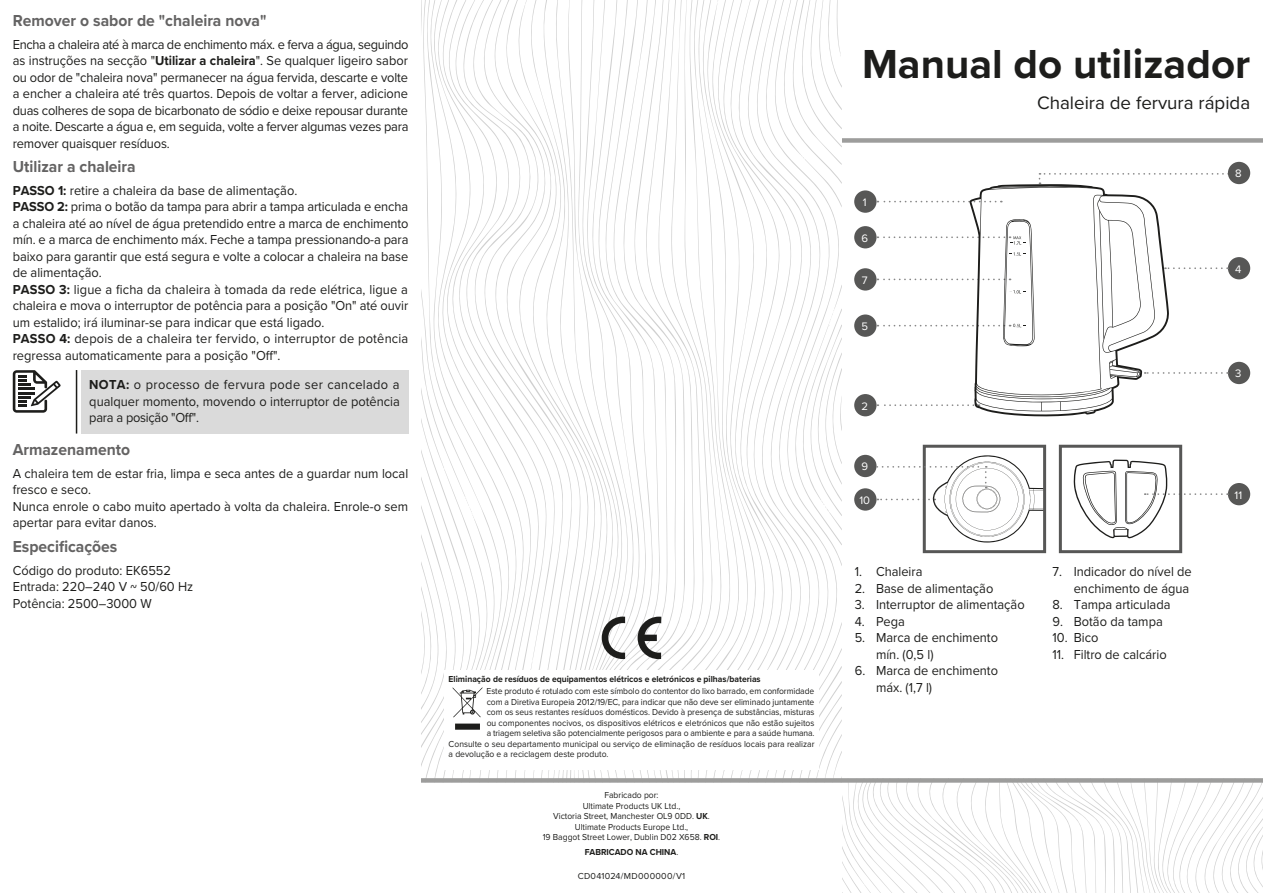
<style>
.page{position:relative;width:1263px;height:893px;background:#fff}
.page>*{position:absolute;margin:0;border:0;box-sizing:border-box;transform-origin:0 0}
.t1{font:700 42px "Proxima Nova";color:#1d1d1b}
.t2{font:18.75px "Proxima Nova";color:#1d1d1b}
.t3{font:700 16.5px "Proxima Nova";color:#646363;scale:.95 1}
.t4{font:13.5px/16.5px "Proxima Nova";color:#1d1d1b;scale:.95 1}
.t5{font:11.25px "Proxima Nova";color:#fff}
.t6{font:9px/10.5px "Proxima Nova";color:#1d1d1b;text-align:center;scale:.95 1}
.t7{font:700 9px "Proxima Nova";color:#1d1d1b;scale:.95 1}
.t8{font:9px "Proxima Nova";letter-spacing:.035em;color:#1d1d1b}
.s1{font-weight:700}
.s2{font-weight:400}
</style>
<div class="page">
<svg style="left:756px;top:0;width:9px;height:622px"></svg>
<svg style="left:423px;top:0;width:26px;height:288px"></svg>
<svg style="left:749px;top:0;width:7px;height:622px"></svg>
<svg style="left:421px;top:0;width:1px;height:30px"></svg>
<svg style="left:730px;top:0;width:19px;height:778px"></svg>
<svg style="left:721px;top:0;width:9px;height:778px"></svg>
<svg style="left:676px;top:0;width:45px;height:778px"></svg>
<svg style="left:449px;top:0;width:106px;height:778px"></svg>
<svg style="left:556px;top:0;width:22px;height:778px"></svg>
<svg style="left:661px;top:0;width:15px;height:778px"></svg>
<svg style="left:766px;top:0;width:76px;height:566px"></svg>
<svg style="left:739px;top:622px;width:524px;height:271px"></svg>
<div style="left:421px;top:778px;width:842px;height:5px;background:#9d9d9c"></div>
<div style="left:81px;top:370px;width:327px;height:64px;background:#dadada"></div>
<hr style="left:76px;top:370px;width:1px;height:64px;background:#1d1d1b">
<svg style="left:13px;top:370px;width:48px;height:43px"></svg>
<div style="left:842px;top:138px;width:421px;height:5px;background:#9d9d9c"></div>
<svg style="left:1039px;top:173px;width:190px;height:11px"></svg>
<div style="left:1228px;top:162px;width:22px;height:22px;background:#575756;border-radius:50%"></div>
<div style="left:1228px;top:362px;width:22px;height:22px;background:#575756;border-radius:50%"></div>
<svg style="left:1169px;top:372px;width:59px;height:2px"></svg>
<div style="left:1228px;top:483px;width:22px;height:22px;background:#575756;border-radius:50%"></div>
<div style="left:1228px;top:257px;width:22px;height:22px;background:#575756;border-radius:50%"></div>
<svg style="left:1169px;top:267px;width:59px;height:2px"></svg>
<div style="left:854px;top:190px;width:22px;height:23px;background:#575756;border-radius:50%"></div>
<svg style="left:877px;top:201px;width:92px;height:1px"></svg>
<div style="left:854px;top:226px;width:22px;height:22px;background:#575756;border-radius:50%"></div>
<div style="left:854px;top:268px;width:22px;height:23px;background:#575756;border-radius:50%"></div>
<div style="left:854px;top:314px;width:22px;height:23px;background:#575756;border-radius:50%"></div>
<div style="left:854px;top:394px;width:22px;height:22px;background:#575756;border-radius:50%"></div>
<svg style="left:877px;top:404px;width:92px;height:2px"></svg>
<div style="left:854px;top:488px;width:22px;height:23px;background:#575756;border-radius:50%"></div>
<svg style="left:1058px;top:444px;width:170px;height:110px"></svg>
<svg style="left:969px;top:184px;width:200px;height:232px"></svg>
<svg style="left:877px;top:219px;width:158px;height:127px"></svg>
<svg style="left:872px;top:444px;width:175px;height:110px"></svg>
<div style="left:854px;top:455px;width:22px;height:22px;background:#575756;border-radius:50%"></div>
<div style="left:444px;top:670px;width:375px;height:100px;background:#fff"></div>
<svg style="left:421px;top:288px;width:81px;height:491px"></svg>
<svg style="left:578px;top:0;width:83px;height:779px"></svg>
<p class="t3" style="left:13px;top:8px;width:269px">Remover o sabor de "chaleira nova"</p>
<p class="t4" style="left:13px;top:35px;width:418px;text-align:justify">Encha a chaleira até à marca de enchimento máx. e ferva a água, seguindo as instruções na secção "<span class="s1">Utilizar a chaleira</span>". Se qualquer ligeiro sabor ou odor de "chaleira nova" permanecer na água fervida, descarte e volte a encher a chaleira até três quartos. Depois de voltar a ferver, adicione duas colheres de sopa de bicarbonato de sódio e deixe repousar durante a noite. Descarte a água e, em seguida, volte a ferver algumas vezes para remover quaisquer resíduos.</p>
<p class="t3" style="left:13px;top:154px;width:131px">Utilizar a chaleira</p>
<p class="t4" style="left:13px;top:182px;width:418px"><span class="s1">PASSO 1:</span> retire a chaleira da base de alimentação.<br><span class="s1">PASSO 2:</span> prima o botão da tampa para abrir a tampa articulada e encha a chaleira até ao nível de água pretendido entre a marca de enchimento mín. e a marca de enchimento máx. Feche a tampa pressionando-a para baixo para garantir que está segura e volte a colocar a chaleira na base de alimentação.<br><span class="s1">PASSO 3:</span> ligue a ficha da chaleira à tomada da rede elétrica, ligue a chaleira e mova o interruptor de potência para a posição "On" até ouvir um estalido; irá iluminar-se para indicar que está ligado.<br><span class="s1">PASSO 4:</span> depois de a chaleira ter fervido, o interruptor de potência regressa automaticamente para a posição "Off".</p>
<p class="t4" style="left:89px;top:376px;width:328px;text-align:justify"><span class="s1">NOTA:</span> o processo de fervura pode ser cancelado a qualquer momento, movendo o interruptor de potência para a posição "Off".</p>
<p class="t3" style="left:13px;top:437px;width:125px">Armazenamento</p>
<p class="t4" style="left:13px;top:465px;width:418px">A chaleira tem de estar fria, limpa e seca antes de a guardar num local fresco e seco.<br>Nunca enrole o cabo muito apertado à volta da chaleira. Enrole-o sem apertar para evitar danos.</p>
<p class="t3" style="left:13px;top:534px;width:112px">Especificações</p>
<p class="t4" style="left:13px;top:561px;width:192px">Código do produto: EK6552<br>Entrada: 220–240 V ~ 50/60 Hz<br>Potência: 2500–3000 W</p>
<p class="t7" style="left:449px;top:672px;width:330px">Eliminação de resíduos de equipamentos elétricos e eletrónicos e pilhas/baterias</p>
<p class="t6" style="left:487px;top:685px;width:346px">Este produto é rotulado com este símbolo do contentor do lixo barrado, em conformidade</p>
<p class="t6" style="left:487px;top:696px;width:346px">com a Diretiva Europeia 2012/19/EC, para indicar que não deve ser eliminado juntamente</p>
<p class="t6" style="left:487px;top:706px;width:347px">com os seus restantes resíduos domésticos. Devido à presença de substâncias, misturas</p>
<p class="t6" style="left:487px;top:717px;width:347px">ou componentes nocivos, os dispositivos elétricos e eletrónicos que não estão sujeitos</p>
<p class="t6" style="left:487px;top:727px;width:347px">a triagem seletiva são potencialmente perigosos para o ambiente e para a saúde humana.</p>
<p class="t6" style="left:449px;top:738px;width:387px">Consulte o seu departamento municipal ou serviço de eliminação de resíduos locais para realizar</p>
<p class="t6" style="left:449px;top:748px;width:170px">a devolução e a reciclagem deste produto.</p>
<p class="t6" style="left:543px;top:789px;width:188px">Fabricado por:<br>Ultimate Products UK Ltd.,<br>Victoria Street, Manchester OL9 0DD. <span class="s1">UK</span>.<br>Ultimate Products Europe Ltd.,<br>19 Baggot Street Lower, Dublin D02 X658. <span class="s1">ROI</span>.</p>
<p class="t7" style="left:585px;top:845px;width:100px">FABRICADO NA CHINA<span class="s2">.</span></p>
<p class="t8" style="left:578px;top:869px;width:109px">CD041024/MD000000/V1</p>
<h1 class="t1" style="left:862px;top:33px;width:390px">Manual do utilizador</h1>
<h2 class="t2" style="left:1037px;top:89px;width:215px">Chaleira de fervura rápida</h2>
<p class="t5" style="left:863px;top:194px;width:5px">1</p>
<p class="t5" style="left:861px;top:230px;width:8px">6</p>
<p class="t5" style="left:862px;top:272px;width:7px">7</p>
<p class="t5" style="left:861px;top:318px;width:8px">5</p>
<p class="t5" style="left:861px;top:397px;width:8px">2</p>
<p class="t5" style="left:861px;top:458px;width:8px">9</p>
<p class="t5" style="left:859px;top:492px;width:12px">10</p>
<p class="t4" style="left:855px;top:563px;width:73px">1. Chaleira</p>
<p class="t4" style="left:855px;top:579px;width:147px">2. Base de alimentação</p>
<p class="t4" style="left:855px;top:596px;width:180px">3. Interruptor de alimentação</p>
<p class="t4" style="left:855px;top:612px;width:54px">4. Pega</p>
<p class="t4" style="left:876px;top:629px;width:130px;text-indent:-21px">5. Marca de enchimento mín. (0,5 l)</p>
<p class="t4" style="left:876px;top:662px;width:130px;text-indent:-21px">6. Marca de enchimento máx. (1,7 l)</p>
<p class="t4" style="left:1052px;top:563px;width:148px;text-align:right">7. Indicador do nível de enchimento de água</p>
<p class="t4" style="left:1052px;top:596px;width:126px">8. Tampa articulada</p>
<p class="t4" style="left:1052px;top:612px;width:118px">9. Botão da tampa</p>
<p class="t4" style="left:1052px;top:629px;width:50px">10. Bico</p>
<p class="t4" style="left:1052px;top:645px;width:122px">11. Filtro de calcário</p>
<p class="t5" style="left:1235px;top:165px;width:8px">8</p>
<p class="t5" style="left:1235px;top:261px;width:8px">4</p>
<p class="t5" style="left:1235px;top:365px;width:8px">3</p>
<p class="t5" style="left:1234px;top:486px;width:9px">11</p>
</div>
